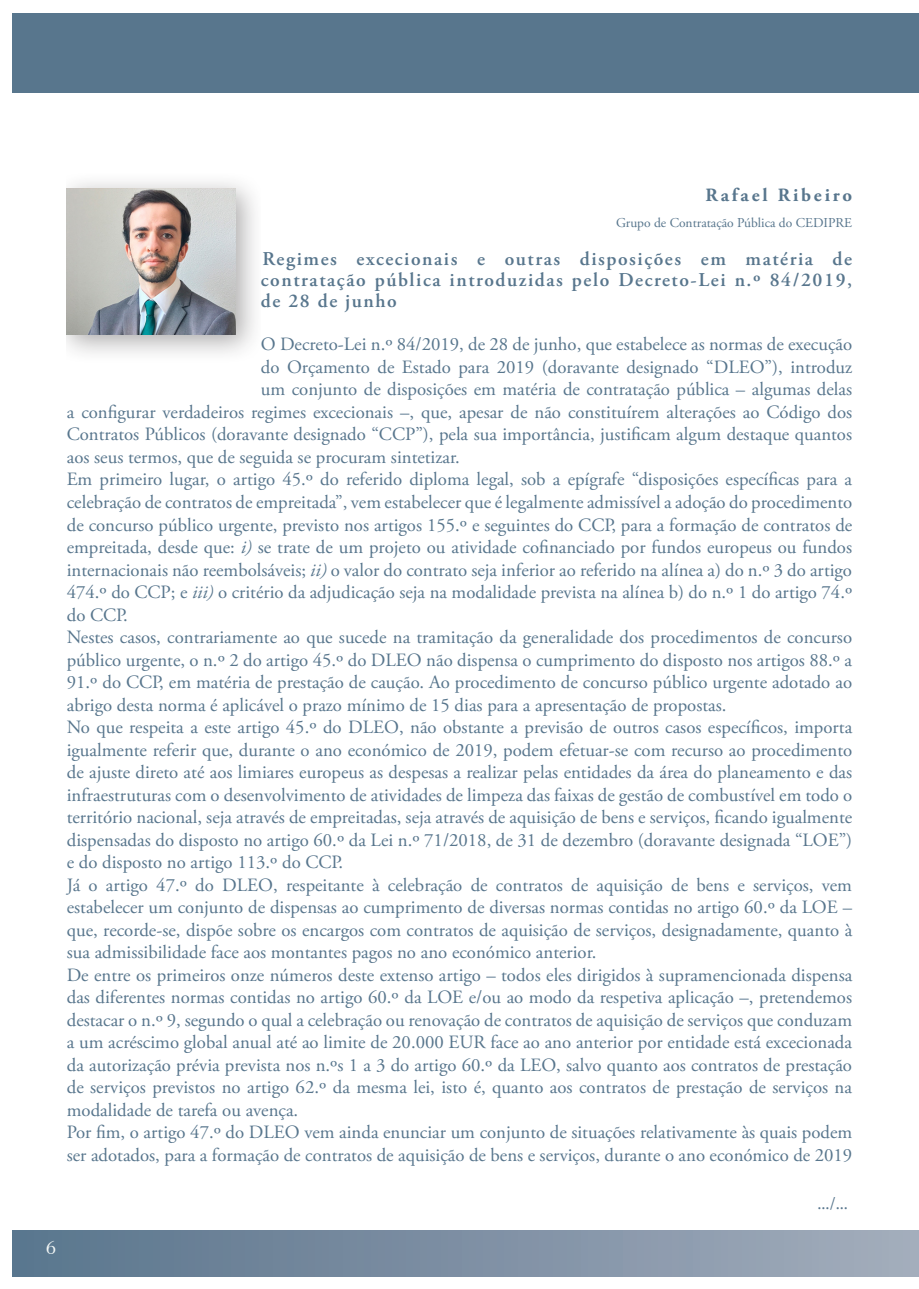
<style>
.page{position:relative;width:919px;height:1289px;background:#fff}
.page>*{position:absolute;margin:0;border:0;box-sizing:border-box;transform-origin:0 0}
.Titulo{font:600 19.5px/21px "Adobe Garamond Pro";letter-spacing:.08em;color:#58768d;text-align:justify}
.Nornal{font:18.75px/22.5px "Adobe Garamond Pro";color:#58768d;text-align:justify}
.Autor{font:700 18.75px "Adobe Garamond Pro";letter-spacing:.15em;color:#58768d}
.t1{font:18px "Minion Pro";color:#58768d}
.t2{font:18px "Arrus BT";color:#f3f7f6}
.Cargo_Autor{font:13.5px "Adobe Garamond Pro";color:#58768d}
.s1{font-style:italic}
</style>
<div class="page">
<div style="left:13px;top:1230px;width:905px;height:46px;background:linear-gradient(to right,#59758d,#a3acbc)"></div>
<div style="left:67px;top:170px;width:194px;height:194px;background:#231f20;opacity:.38"></div>
<img style="left:67px;top:188px;width:168px;height:146px">
<div style="left:13px;top:13px;width:905px;height:79px;background:#58768d"></div>
<p class="Autor" style="left:705px;top:184px;width:148px">Rafael Ribeiro</p>
<p class="Cargo_Autor" style="left:616px;top:214px;width:238px">Grupo de Contratação Pública do CEDIPRE</p>
<p class="Titulo" style="left:261px;top:248px;width:592px">Regimes excecionais e outras disposições em matéria de contratação pública introduzidas pelo Decreto-Lei n.º 84/2019, de 28 de junho</p>
<p class="Nornal" style="left:261px;top:334px;width:592px">O Decreto-Lei n.º 84/2019, de 28 de junho, que estabelece as normas de execução</p>
<p class="Nornal" style="left:261px;top:356px;width:592px">do Orçamento de Estado para 2019 (doravante designado “DLEO”), introduz</p>
<p class="Nornal" style="left:261px;top:379px;width:592px">um conjunto de disposições em matéria de contratação pública – algumas delas</p>
<p class="Nornal" style="left:67px;top:401px;width:786px">a configurar verdadeiros regimes excecionais –, que, apesar de não constituírem alterações ao Código dos</p>
<p class="Nornal" style="left:67px;top:424px;width:786px">Contratos Públicos (doravante designado “CCP”), pela sua importância, justificam algum destaque quantos</p>
<p class="Nornal" style="left:67px;top:446px;width:394px">aos seus termos, que de seguida se procuram sintetizar.</p>
<p class="Nornal" style="left:67px;top:469px;width:787px">Em primeiro lugar, o artigo 45.º do referido diploma legal, sob a epígrafe “disposições específicas para a celebração de contratos de empreitada”, vem estabelecer que é legalmente admissível a adoção do procedimento de concurso público urgente, previsto nos artigos 155.º e seguintes do CCP, para a formação de contratos de empreitada, desde que: <span class="s1">i)</span> se trate de um projeto ou atividade cofinanciado por fundos europeus ou fundos internacionais não reembolsáveis; <span class="s1">ii)</span> o valor do contrato seja inferior ao referido na alínea a) do n.º 3 do artigo 474.º do CCP; e <span class="s1">iii)</span> o critério da adjudicação seja na modalidade prevista na alínea b) do n.º 1 do artigo 74.º do CCP.</p>
<p class="Nornal" style="left:67px;top:626px;width:786px">Nestes casos, contrariamente ao que sucede na tramitação da generalidade dos procedimentos de concurso público urgente, o n.º 2 do artigo 45.º do DLEO não dispensa o cumprimento do disposto nos artigos 88.º a 91.º do CCP, em matéria de prestação de caução. Ao procedimento de concurso público urgente adotado ao abrigo desta norma é aplicável o prazo mínimo de 15 dias para a apresentação de propostas.</p>
<p class="Nornal" style="left:67px;top:716px;width:787px">No que respeita a este artigo 45.º do DLEO, não obstante a previsão de outros casos específicos, importa igualmente referir que, durante o ano económico de 2019, podem efetuar-se com recurso ao procedimento de ajuste direto até aos limiares europeus as despesas a realizar pelas entidades da área do planeamento e das infraestruturas com o desenvolvimento de atividades de limpeza das faixas de gestão de combustível em todo o território nacional, seja através de empreitadas, seja através de aquisição de bens e serviços, ficando igualmente dispensadas do disposto no artigo 60.º da Lei n.º 71/2018, de 31 de dezembro (doravante designada “LOE”) e do disposto no artigo 113.º do CCP.</p>
<p class="Nornal" style="left:67px;top:874px;width:786px">Já o artigo 47.º do DLEO, respeitante à celebração de contratos de aquisição de bens e serviços, vem estabelecer um conjunto de dispensas ao cumprimento de diversas normas contidas no artigo 60.º da LOE – que, recorde-se, dispõe sobre os encargos com contratos de aquisição de serviços, designadamente, quanto à sua admissibilidade face aos montantes pagos no ano económico anterior.</p>
<p class="Nornal" style="left:67px;top:964px;width:787px">De entre os primeiros onze números deste extenso artigo – todos eles dirigidos à supramencionada dispensa das diferentes normas contidas no artigo 60.º da LOE e/ou ao modo da respetiva aplicação –, pretendemos destacar o n.º 9, segundo o qual a celebração ou renovação de contratos de aquisição de serviços que conduzam a um acréscimo global anual até ao limite de 20.000 EUR face ao ano anterior por entidade está excecionada da autorização prévia prevista nos n.ºs 1 a 3 do artigo 60.º da LEO, salvo quanto aos contratos de prestação de serviços previstos no artigo 62.º da mesma lei, isto é, quanto aos contratos de prestação de serviços na modalidade de tarefa ou avença.</p>
<p class="Nornal" style="left:67px;top:1121px;width:787px">Por fim, o artigo 47.º do DLEO vem ainda enunciar um conjunto de situações relativamente às quais podem ser adotados, para a formação de contratos de aquisição de bens e serviços, durante o ano económico de 2019</p>
<p class="t1" style="left:817px;top:1190px;width:32px">.../...</p>
<p class="t2" style="left:46px;top:1236px;width:12px">6</p>
</div>
